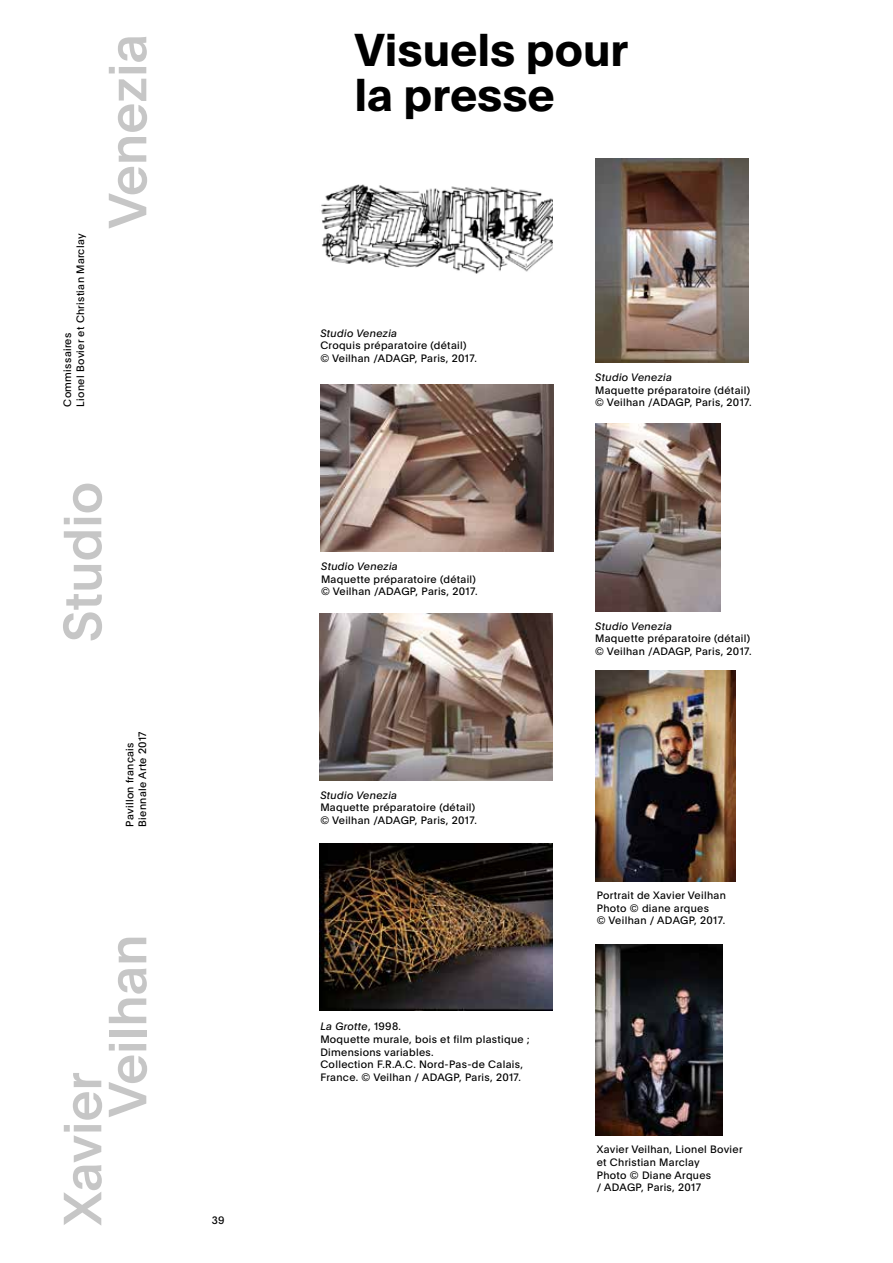
<style>
.page{position:relative;width:893px;height:1263px;background:#fff}
.page>*{position:absolute;margin:0;border:0;box-sizing:border-box;transform-origin:0 0}
.t1{font:500 52.5px/45px "Plain";letter-spacing:-.005em;color:#c6c6c6}
.t2{font:700 45px/45px "Plain";color:#000}
.t3{font:10.5px/12.8px "Plain";letter-spacing:.03em;color:#000}
.t4{font:italic 10.5px "Plain";letter-spacing:.03em;color:#000}
.s1{font-style:italic}
</style>
<div class="page">
<img style="left:321px;top:184px;width:232px;height:90px">
<img style="left:320px;top:384px;width:233px;height:168px">
<img style="left:320px;top:613px;width:233px;height:167px">
<img style="left:320px;top:844px;width:233px;height:167px">
<img style="left:595px;top:158px;width:153px;height:205px">
<img style="left:595px;top:423px;width:126px;height:189px">
<img style="left:595px;top:670px;width:141px;height:211px">
<img style="left:595px;top:945px;width:127px;height:190px">
<p class="t3" style="left:61px;top:407px;width:175px;rotate:-90deg">Commissaires<br>Lionel Bovier et Christian Marclay</p>
<h1 class="t1" style="left:103px;top:229px;width:196px;rotate:-90deg">Venezia</h1>
<h1 class="t1" style="left:58px;top:642px;width:162px;rotate:-90deg">Studio</h1>
<p class="t3" style="left:123px;top:827px;width:97px;rotate:-90deg">Pavillon français<br>Biennale Arte 2017</p>
<h1 class="t1" style="left:58px;top:1118px;width:185px;text-indent:-108px;rotate:-90deg">Xavier<br>Veilhan</h1>
<p class="t3" style="left:212px;top:1213px;width:14px">39</p>
<h2 class="t2" style="left:354px;top:26px;width:276px">Visuels pour la presse</h2>
<p class="t4" style="left:320px;top:325px;width:78px">Studio Venezia</p>
<p class="t3" style="left:320px;top:339px;width:158px">Croquis préparatoire (détail) © Veilhan /ADAGP, Paris, 2017.</p>
<p class="t4" style="left:321px;top:558px;width:78px">Studio Venezia</p>
<p class="t3" style="left:321px;top:572px;width:158px">Maquette préparatoire (détail) © Veilhan /ADAGP, Paris, 2017.</p>
<p class="t4" style="left:320px;top:787px;width:78px">Studio Venezia</p>
<p class="t3" style="left:320px;top:801px;width:158px">Maquette préparatoire (détail) © Veilhan /ADAGP, Paris, 2017.</p>
<p class="t3" style="left:320px;top:1019px;width:211px"><span class="s1">La Grotte</span>, 1998.<br>Moquette murale, bois et film plastique ;<br>Dimensions variables.<br>Collection F.R.A.C. Nord-Pas-de Calais,<br>France. © Veilhan / ADAGP, Paris, 2017.</p>
<p class="t4" style="left:595px;top:370px;width:78px">Studio Venezia</p>
<p class="t3" style="left:595px;top:383px;width:158px">Maquette préparatoire (détail) © Veilhan /ADAGP, Paris, 2017.</p>
<p class="t4" style="left:595px;top:618px;width:78px">Studio Venezia</p>
<p class="t3" style="left:595px;top:632px;width:158px">Maquette préparatoire (détail) © Veilhan /ADAGP, Paris, 2017.</p>
<p class="t3" style="left:597px;top:888px;width:131px">Portrait de Xavier Veilhan<br>Photo © diane arques<br>© Veilhan / ADAGP, 2017.</p>
<p class="t3" style="left:597px;top:1142px;width:147px">Xavier Veilhan, Lionel Bovier et Christian Marclay<br>Photo © Diane Arques<br>/ ADAGP, Paris, 2017</p>
</div>
